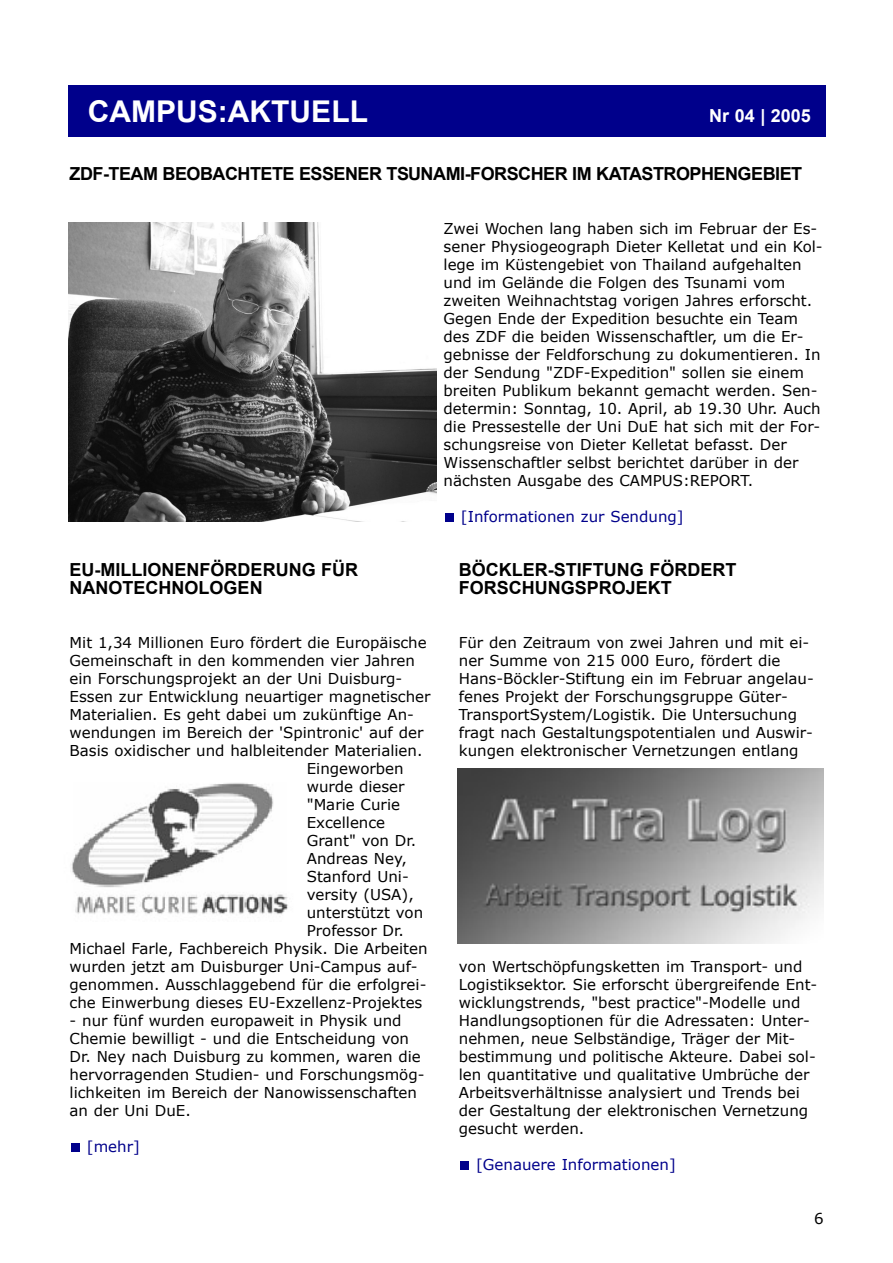
<style>
.page{position:relative;width:893px;height:1263px;background:#fff}
.page>*{position:absolute;margin:0;border:0;box-sizing:border-box;transform-origin:0 0}
.t1{font:700 30px "Arial";color:#fff}
.t2{font:700 18px/18px "Arial";color:#000}
.t3{font:700 18px "Arial";letter-spacing:-.03em;color:#000}
.t4{font:700 18px "Arial";color:#fff}
.t5{font:15px/18px "Verdana";color:#000}
.t6{font:15px "Verdana";color:#00008b}
</style>
<div class="page">
<div style="left:68px;top:85px;width:757px;height:51px;background:#00008b"></div>
<div style="left:445px;top:513px;width:8px;height:9px;background:#00008b"></div>
<div style="left:460px;top:1161px;width:9px;height:9px;background:#00008b"></div>
<div style="left:71px;top:1143px;width:9px;height:9px;background:#00008b"></div>
<img style="left:68px;top:223px;width:368px;height:299px">
<img style="left:71px;top:783px;width:217px;height:131px">
<img style="left:457px;top:769px;width:366px;height:174px">
<h1 class="t1" style="left:88px;top:95px;width:281px">CAMPUS:AKTUELL</h1>
<p class="t4" style="left:709px;top:106px;width:103px">Nr 04 | 2005</p>
<p class="t3" style="left:70px;top:164px;width:734px">ZDF-TEAM BEOBACHTETE ESSENER TSUNAMI-FORSCHER IM KATASTROPHENGEBIET</p>
<p class="t5" style="left:443px;top:219px;width:380px">Zwei Wochen lang haben sich im Februar der Es&shy;sener Physiogeograph Dieter Kelletat und ein Kol&shy;lege im Küstengebiet von Thailand aufgehalten und im Gelände die Folgen des Tsunami vom zweiten Weihnachtstag vorigen Jahres erforscht.<br>Gegen Ende der Expedition besuchte ein Team des ZDF die beiden Wissenschaftler, um die Er&shy;gebnisse der Feldforschung zu dokumentieren. In der Sendung "ZDF-Expedition" sollen sie einem breiten Publikum bekannt gemacht werden. Sen&shy;determin: Sonntag, 10. April, ab 19.30 Uhr. Auch die Pressestelle der Uni DuE hat sich mit der For&shy;schungsreise von Dieter Kelletat befasst. Der Wissenschaftler selbst berichtet darüber in der nächsten Ausgabe des CAMPUS:REPORT.</p>
<p class="t6" style="left:461px;top:507px;width:224px">[Informationen zur Sendung]</p>
<p class="t2" style="left:70px;top:561px;width:290px">EU-MILLIONENFÖRDERUNG FÜR<br>NANOTECHNOLOGEN</p>
<p class="t2" style="left:459px;top:561px;width:279px">BÖCKLER-STIFTUNG FÖRDERT<br>FORSCHUNGSPROJEKT</p>
<p class="t5" style="left:70px;top:633px;width:359px">Mit 1,34 Millionen Euro fördert die Europäische</p>
<p class="t5" style="left:70px;top:651px;width:347px">Gemeinschaft in den kommenden vier Jahren</p>
<p class="t5" style="left:70px;top:669px;width:334px">ein Forschungsprojekt an der Uni Duisburg-</p>
<p class="t5" style="left:70px;top:687px;width:362px">Essen zur Entwicklung neuartiger magnetischer</p>
<p class="t5" style="left:70px;top:705px;width:346px">Materialien. Es geht dabei um zukünftige An-</p>
<p class="t5" style="left:70px;top:723px;width:355px">wendungen im Bereich der 'Spintronic' auf der</p>
<p class="t5" style="left:70px;top:741px;width:354px">Basis oxidischer und halbleitender Materialien.</p>
<p class="t5" style="left:307px;top:759px;width:98px">Eingeworben</p>
<p class="t5" style="left:307px;top:777px;width:99px">wurde dieser</p>
<p class="t5" style="left:307px;top:795px;width:95px">"Marie Curie</p>
<p class="t5" style="left:307px;top:813px;width:80px">Excellence</p>
<p class="t5" style="left:307px;top:831px;width:111px">Grant" von Dr.</p>
<p class="t5" style="left:307px;top:849px;width:102px">Andreas Ney,</p>
<p class="t5" style="left:307px;top:867px;width:104px">Stanford Uni-</p>
<p class="t5" style="left:307px;top:885px;width:108px">versity (USA),</p>
<p class="t5" style="left:307px;top:903px;width:118px">unterstützt von</p>
<p class="t5" style="left:307px;top:921px;width:99px">Professor Dr.</p>
<p class="t5" style="left:70px;top:939px;width:359px">Michael Farle, Fachbereich Physik. Die Arbeiten</p>
<p class="t5" style="left:70px;top:957px;width:350px">wurden jetzt am Duisburger Uni-Campus auf-</p>
<p class="t5" style="left:70px;top:975px;width:358px">genommen. Ausschlaggebend für die erfolgrei-</p>
<p class="t5" style="left:70px;top:993px;width:354px">che Einwerbung dieses EU-Exzellenz-Projektes</p>
<p class="t5" style="left:70px;top:1011px;width:356px">- nur fünf wurden europaweit in Physik und Chemie bewilligt - und die Entscheidung von Dr. Ney nach Duisburg zu kommen, waren die hervorragenden Studien- und Forschungsmög&shy;lichkeiten im Bereich der Nanowissenschaften an der Uni DuE.</p>
<p class="t6" style="left:87px;top:1137px;width:55px">[mehr]</p>
<p class="t5" style="left:459px;top:633px;width:356px">Für den Zeitraum von zwei Jahren und mit ei&shy;ner Summe von 215 000 Euro, fördert die Hans-Böckler-Stiftung ein im Februar angelau&shy;fenes Projekt der Forschungsgruppe Güter-TransportSystem/Logistik. Die Untersuchung fragt nach Gestaltungspotentialen und Auswir&shy;kungen elektronischer Vernetzungen entlang</p>
<p class="t5" style="left:459px;top:957px;width:360px">von Wertschöpfungsketten im Transport- und Logistiksektor. Sie erforscht übergreifende Ent&shy;wicklungstrends, "best practice"-Modelle und Handlungsoptionen für die Adressaten: Unter&shy;nehmen, neue Selbständige, Träger der Mit&shy;bestimmung und politische Akteure. Dabei sol&shy;len quantitative und qualitative Umbrüche der Arbeitsverhältnisse analysiert und Trends bei der Gestaltung der elektronischen Vernetzung gesucht werden.</p>
<p class="t6" style="left:476px;top:1155px;width:201px">[Genauere Informationen]</p>
<p class="t5" style="left:814px;top:1209px;width:11px">6</p>
</div>
